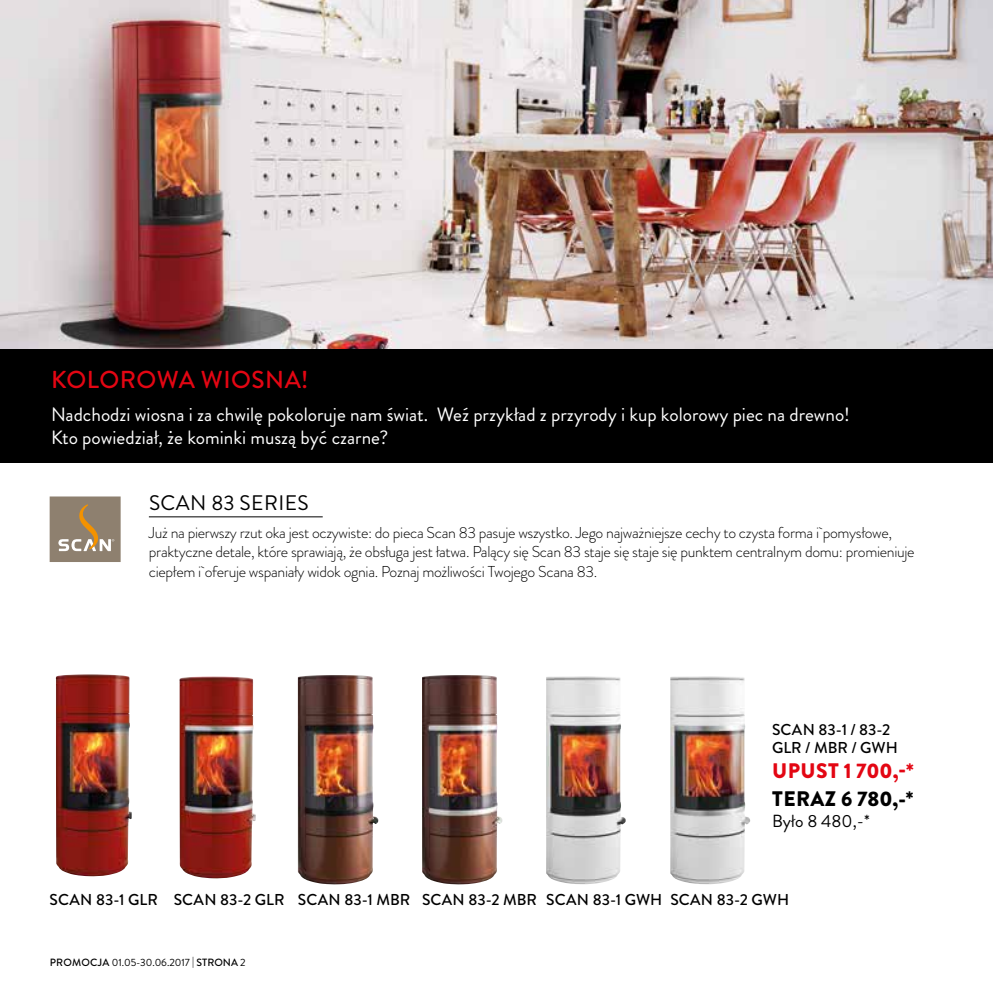
<style>
.page{position:relative;width:993px;height:993px;background:#fff}
.page>*{position:absolute;margin:0;border:0;box-sizing:border-box;transform-origin:0 0}
.t1{font:500 24.5px "Brandon Grotesque";letter-spacing:.02em;color:#e30613}
.t2{font:21px "Brandon Grotesque";color:#000}
.t3{font:900 21px "Brandon Grotesque";letter-spacing:.02em;color:#e30613}
.t4{font:900 21px "Brandon Grotesque";letter-spacing:.02em;color:#000}
.t5{font:19.25px/23.1px "Brandon Grotesque";color:#fff}
.t6{font:17.5px "Brandon Grotesque";color:#000}
.t7{font:300 15.75px/19.2px "Brandon Grotesque";letter-spacing:-.02em;color:#000}
.t8{font:500 15.75px/18.9px "Brandon Grotesque";color:#000}
.t9{font:10.5px "Brandon Grotesque";color:#000}
.s1{font-weight:500}
</style>
<div class="page">
<img style="left:0;top:0;width:992px;height:349px">
<div style="left:0;top:349px;width:992px;height:113px;background:#000"></div>
<div style="left:50px;top:496px;width:71px;height:66px;background:#8e806f"></div>
<svg style="left:58px;top:504px;width:56px;height:47px"></svg>
<hr style="left:149px;top:516px;width:173px;height:1px;background:#000">
<img style="left:56px;top:674px;width:76px;height:202px">
<img style="left:179px;top:676px;width:77px;height:202px">
<img style="left:298px;top:675px;width:80px;height:209px">
<img style="left:546px;top:676px;width:79px;height:207px">
<img style="left:422px;top:675px;width:81px;height:209px">
<img style="left:670px;top:676px;width:80px;height:207px">
<h1 class="t1" style="left:51px;top:363px;width:259px">KOLOROWA WIOSNA!</h1>
<p class="t5" style="left:51px;top:402px;width:800px">Nadchodzi wiosna i za chwilę pokoloruje nam świat. Weź przykład z przyrody i kup kolorowy piec na drewno!<br>Kto powiedział, że kominki muszą być czarne?</p>
<h2 class="t2" style="left:149px;top:487px;width:161px">SCAN 83 SERIES</h2>
<p class="t7" style="left:149px;top:523px;width:767px">Już na pierwszy rzut oka jest oczywiste: do pieca Scan 83 pasuje wszystko. Jego najważniejsze cechy to czysta forma i pomysłowe, praktyczne detale, które sprawiają, że obsługa jest łatwa. Palący się Scan 83 staje się staje się punktem centralnym domu: promieniuje ciepłem i oferuje wspaniały widok ognia. Poznaj możliwości Twojego Scana 83.</p>
<p class="t8" style="left:771px;top:719px;width:127px">SCAN 83-1 / 83-2<br>GLR / MBR / GWH</p>
<h2 class="t3" style="left:772px;top:755px;width:143px">UPUST 1 700,-*</h2>
<h2 class="t4" style="left:772px;top:783px;width:143px">TERAZ 6 780,-*</h2>
<p class="t6" style="left:771px;top:808px;width:99px">Było 8 480,-*</p>
<p class="t8" style="left:50px;top:889px;width:110px">SCAN 83-1 GLR</p>
<p class="t8" style="left:174px;top:889px;width:616px">SCAN 83-2 GLR SCAN 83-1 MBR SCAN 83-2 MBR SCAN 83-1 GWH SCAN 83-2 GWH</p>
<p class="t9" style="left:50px;top:955px;width:197px"><span class="s1">PROMOCJA</span> 01.05-30.06.2017 | <span class="s1">STRONA</span> 2</p>
</div>
